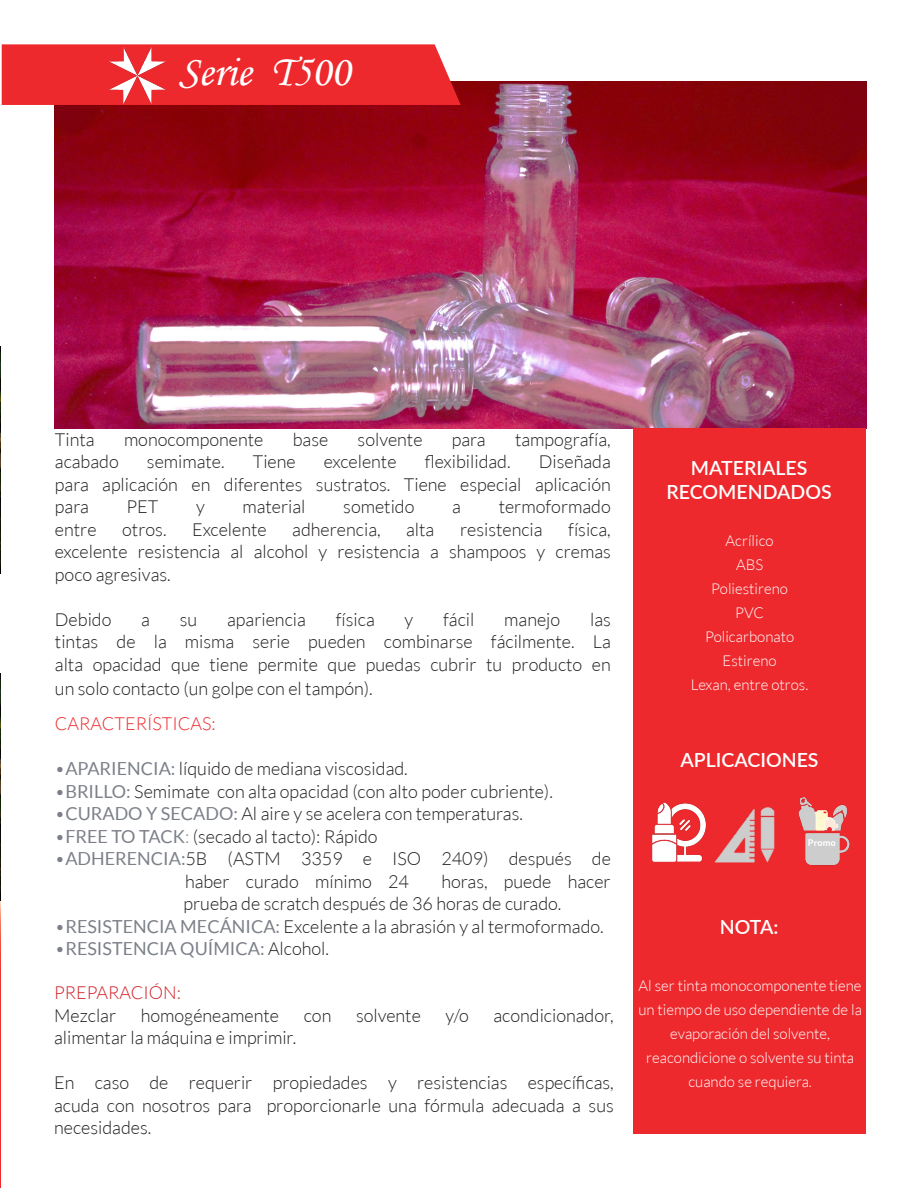
<style>
.page{position:relative;width:918px;height:1188px;background:#fff}
.page>*{position:absolute;margin:0;border:0;box-sizing:border-box;transform-origin:0 0}
.t1{font:43.5px "Monotype Corsiva";color:#fff}
.t2{font:600 19.5px/23.4px "Lato";color:#fff;text-align:center}
.t3{font:300 18px/22.5px "Lato";color:#231f20;text-align:justify}
.t4{font:18px "Lato";color:#7c8088}
.t5{font:300 18px "Lato";color:#ee292d}
.t6{font:300 18px "Lato";color:#d1232a}
.t7{font:300 15px/24px "Lato";color:#fff;text-align:center}
.t8{font:700 9.3px "Lato";color:#fff}
.s1{color:#7c8088}
.s2{font-weight:400;color:#7c8088}
.s3{font-weight:300}
.s4{font-weight:300;color:#231f20}
</style>
<div class="page">
<img style="left:55px;top:81px;width:811px;height:347px">
<div style="left:633px;top:428px;width:233px;height:706px;background:#ee292d"></div>
<div style="left:2px;top:44px;width:459px;height:61px;background:#ee292d"></div>
<img style="left:110px;top:48px;width:57px;height:55px">
<svg style="left:0;top:900px;width:1px;height:288px"></svg>
<img style="left:0;top:347px;width:1px;height:227px">
<img style="left:0;top:673px;width:1px;height:227px">
<img style="left:652px;top:802px;width:54px;height:60px">
<img style="left:798px;top:797px;width:52px;height:68px">
<img style="left:715px;top:807px;width:60px;height:56px">
<p class="t1" style="left:178px;top:45px;width:173px">Serie T500</p>
<p class="t3" style="left:55px;top:428px;width:41px">Tinta</p>
<p class="t3" style="left:124px;top:428px;width:141px">monocomponente</p>
<p class="t3" style="left:293px;top:428px;width:37px">base</p>
<p class="t3" style="left:358px;top:428px;width:66px">solvente</p>
<p class="t3" style="left:452px;top:428px;width:35px">para</p>
<p class="t3" style="left:515px;top:428px;width:97px">tampografía,</p>
<p class="t3" style="left:55px;top:451px;width:65px">acabado</p>
<p class="t3" style="left:147px;top:451px;width:79px">semimate.</p>
<p class="t3" style="left:253px;top:451px;width:44px">Tiene</p>
<p class="t3" style="left:324px;top:451px;width:74px">excelente</p>
<p class="t3" style="left:425px;top:451px;width:87px">flexibilidad.</p>
<p class="t3" style="left:55px;top:451px;width:557px;text-indent:484px">Diseñada para aplicación en diferentes sustratos. Tiene especial aplicación para</p>
<p class="t3" style="left:127px;top:496px;width:33px">PET</p>
<p class="t3" style="left:196px;top:496px;width:10px">y</p>
<p class="t3" style="left:242px;top:496px;width:65px">material</p>
<p class="t3" style="left:343px;top:496px;width:73px">sometido</p>
<p class="t3" style="left:452px;top:496px;width:10px">a</p>
<p class="t3" style="left:499px;top:496px;width:114px">termoformado</p>
<p class="t3" style="left:55px;top:518px;width:43px">entre</p>
<p class="t3" style="left:122px;top:518px;width:46px">otros.</p>
<p class="t3" style="left:192px;top:518px;width:76px">Excelente</p>
<p class="t3" style="left:292px;top:518px;width:90px">adherencia,</p>
<p class="t3" style="left:406px;top:518px;width:30px">alta</p>
<p class="t3" style="left:460px;top:518px;width:84px">resistencia</p>
<p class="t3" style="left:55px;top:518px;width:557px;text-indent:513px">física, excelente resistencia al alcohol y resistencia a shampoos y cremas poco agresivas.</p>
<p class="t3" style="left:55px;top:608px;width:58px">Debido</p>
<p class="t3" style="left:141px;top:608px;width:10px">a</p>
<p class="t3" style="left:180px;top:608px;width:19px">su</p>
<p class="t3" style="left:227px;top:608px;width:80px">apariencia</p>
<p class="t3" style="left:336px;top:608px;width:41px">física</p>
<p class="t3" style="left:405px;top:608px;width:10px">y</p>
<p class="t3" style="left:443px;top:608px;width:33px">fácil</p>
<p class="t3" style="left:504px;top:608px;width:57px">manejo</p>
<p class="t3" style="left:55px;top:608px;width:557px;line-height:23px;text-indent:535px">las tintas de la misma serie pueden combinarse fácilmente. La alta opacidad que tiene permite que puedas cubrir tu producto en un solo contacto (un golpe con el tampón).</p>
<p class="t5" style="left:55px;top:714px;width:162px">CARACTERÍSTICAS:</p>
<p class="t3" style="left:55px;top:758px;width:354px"><span class="s1">•</span><span class="s2">APARIENCIA:</span> líquido de mediana viscosidad.</p>
<p class="t3" style="left:55px;top:780px;width:499px"><span class="s1">•</span><span class="s2">BRILLO:</span> Semimate con alta opacidad (con alto poder cubriente).</p>
<p class="t3" style="left:55px;top:803px;width:470px"><span class="s1">•</span><span class="s2">CURADO Y SECADO:</span> Al aire y se acelera con temperaturas.</p>
<p class="t3" style="left:55px;top:825px;width:324px"><span class="s1">•</span><span class="s2">FREE TO TACK</span><span class="s1">:</span> (secado al tacto): Rápido</p>
<p class="t3" style="left:185px;top:848px;width:427px;text-indent:-130px"><span class="s1">•</span><span class="s2">ADHERENCIA:</span>5B (ASTM 3359 e ISO 2409) después de haber curado mínimo 24</p>
<p class="t3" style="left:184px;top:870px;width:429px;text-indent:258px">horas, puede hacer prueba de scratch después de 36 horas de curado.</p>
<p class="t3" style="left:55px;top:915px;width:550px"><span class="s1">•</span><span class="s2">RESISTENCIA MECÁNICA:</span> Excelente a la abrasión y al termoformado.</p>
<p class="t4" style="left:55px;top:939px;width:276px"><span class="s3">•</span>RESISTENCIA QUÍMICA: <span class="s4">Alcohol.</span></p>
<p class="t6" style="left:54px;top:983px;width:128px">PREPARACIÓN:</p>
<p class="t3" style="left:54px;top:1004px;width:64px">Mezclar</p>
<p class="t3" style="left:141px;top:1004px;width:140px">homogéneamente</p>
<p class="t3" style="left:304px;top:1004px;width:29px">con</p>
<p class="t3" style="left:356px;top:1004px;width:66px">solvente</p>
<p class="t3" style="left:446px;top:1004px;width:25px">y/o</p>
<p class="t3" style="left:493px;top:1004px;width:122px">acondicionador,</p>
<p class="t3" style="left:54px;top:1027px;width:244px">alimentar la máquina e imprimir.</p>
<p class="t3" style="left:54px;top:1072px;width:561px">En caso de requerir propiedades y resistencias específicas, acuda con nosotros para proporcionarle una fórmula adecuada a sus necesidades.</p>
<p class="t2" style="left:667px;top:456px;width:167px">MATERIALES<br>RECOMENDADOS</p>
<p class="t7" style="left:726px;top:528px;width:50px">Acrílico</p>
<p class="t7" style="left:736px;top:552px;width:29px">ABS</p>
<p class="t7" style="left:711px;top:576px;width:78px">Poliestireno</p>
<p class="t7" style="left:735px;top:600px;width:30px">PVC</p>
<p class="t7" style="left:705px;top:624px;width:91px">Policarbonato</p>
<p class="t7" style="left:691px;top:648px;width:119px">Estireno<br>Lexan, entre otros.</p>
<p class="t2" style="left:681px;top:747px;width:140px">APLICACIONES</p>
<p class="t2" style="left:720px;top:915px;width:60px">NOTA:</p>
<p class="t8" style="left:808px;top:837px;width:29px">Promo</p>
<p class="t7" style="left:638px;top:974px;width:225px">Al ser tinta monocomponente tiene un tiempo de uso dependiente de la evaporación del solvente, reacondicione o solvente su tinta cuando se requiera.</p>
</div>
